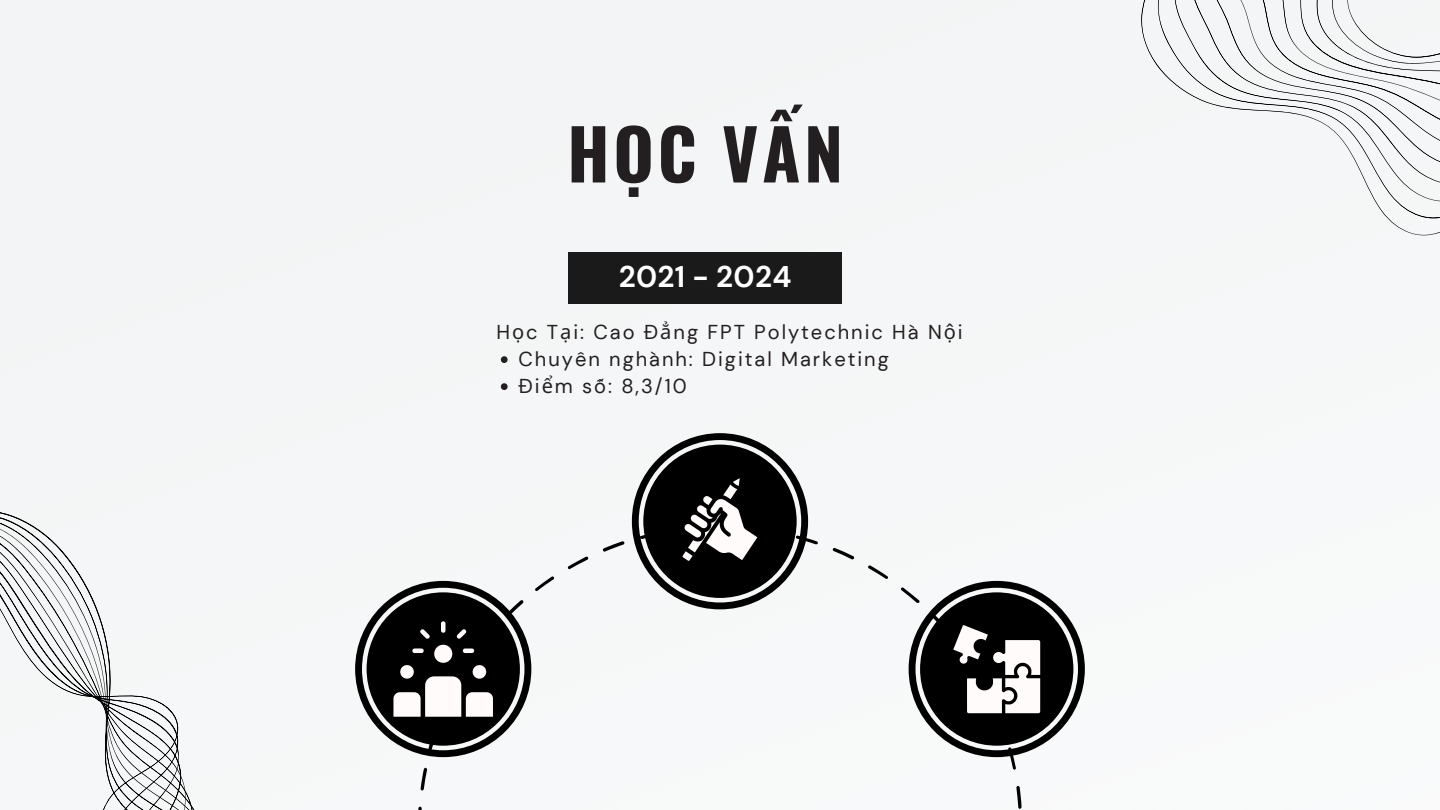
<style>
.page{position:relative;width:1440px;height:810px;background:#fff}
.page>*{position:absolute;margin:0;border:0;box-sizing:border-box;transform-origin:0 0}
.t1{font:700 69.5px "Oswald";letter-spacing:.055em;color:#231f20}
.t2{font:700 29.8px "DM Sans";letter-spacing:.01em;color:#fff}
.t3{font:20.1px "DM Sans";letter-spacing:.1em;color:#231f20}
.s1{font-family:"Noto Sans"}
</style>
<div class="page">
<div style="left:0;top:0;width:1430px;height:525px;background:#f4f5f6"></div>
<svg style="left:418px;top:525px;width:604px;height:285px"></svg>
<svg style="left:632px;top:433px;width:176px;height:176px"></svg>
<svg style="left:370px;top:581px;width:161px;height:176px"></svg>
<svg style="left:909px;top:581px;width:176px;height:176px"></svg>
<div style="left:568px;top:252px;width:274px;height:51px;background:#1a1a1a"></div>
<svg style="left:501px;top:356px;width:7px;height:7px"></svg>
<svg style="left:501px;top:383px;width:7px;height:7px"></svg>
<div style="left:1140px;top:0;width:300px;height:235px;background:#f4f6f7"></div>
<div style="left:0;top:448px;width:370px;height:362px;background:#f5f6f7"></div>
<p class="t1" style="left:567px;top:100px;width:277px">HỌC VẤN</p>
<h1 class="t2" style="left:619px;top:257px;width:174px">2021 - 2024</h1>
<h2 class="t3" style="left:496px;top:319px;width:468px">H<span class="s1">ọ</span>c T<span class="s1">ạ</span>i: Cao Đ<span class="s1">ẳ</span>ng FPT Polytechnic Hà N<span class="s1">ộ</span>i</h2>
<p class="t3" style="left:519px;top:346px;width:372px">Chuyên nghành: Digital Marketing</p>
<p class="t3" style="left:519px;top:373px;width:170px">Đi<span class="s1">ể</span>m số: 8,3/10</p>
</div>
